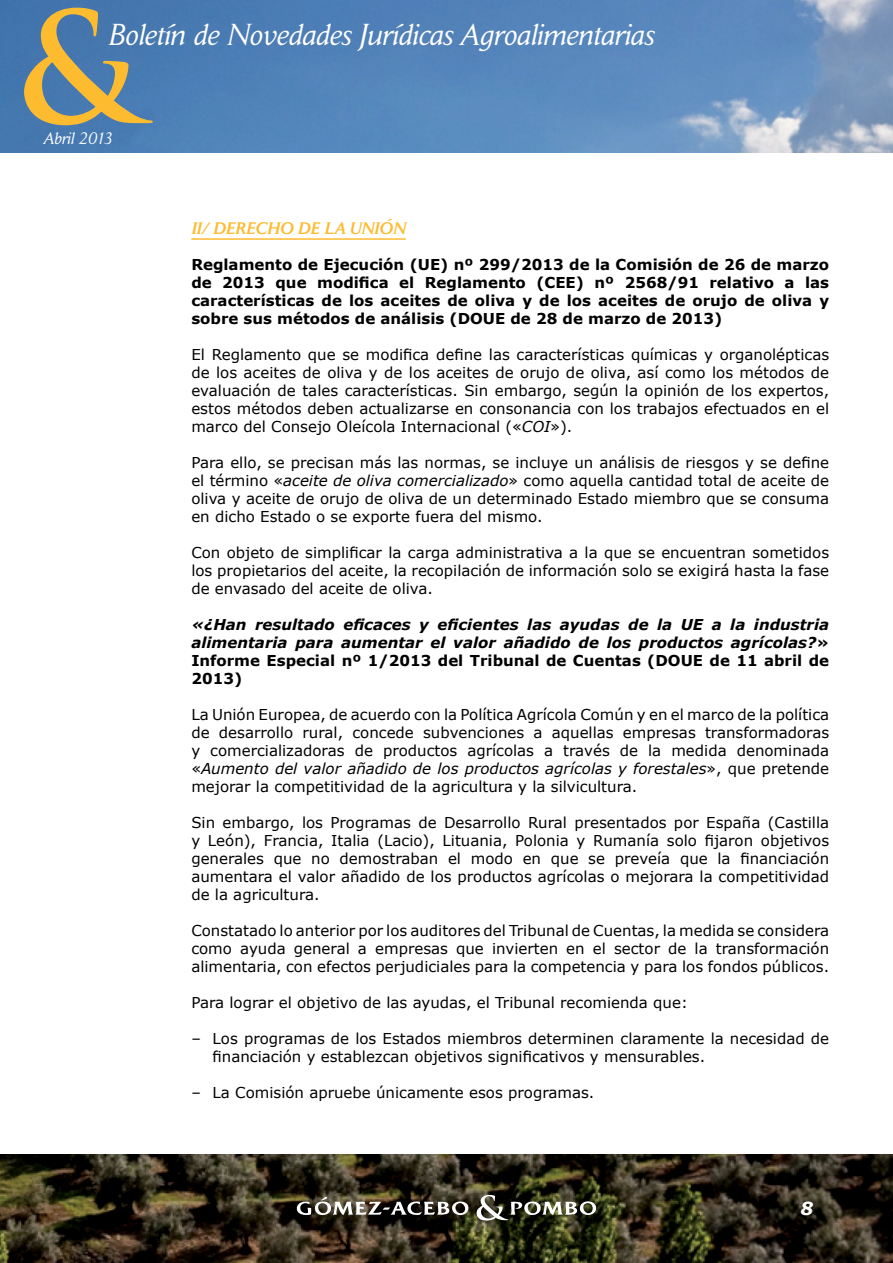
<style>
.page{position:relative;width:893px;height:1263px;background:#fff}
.page>*{position:absolute;margin:0;border:0;box-sizing:border-box;transform-origin:0 0}
.t1{font:700 150px "Trajan Pro";color:#fdbb30}
.t2{font:italic 30px "Daily News BQ";color:#fff}
.t3{font:italic 700 18px "Verdana";color:#fff}
.t4{font:italic 500 16.5px "Daily News BQ";color:#fdbb30}
.t5{font:italic 16.5px "Daily News BQ";color:#fff}
.t6{font:15px/18px "Verdana";color:#000;text-align:justify}
.t7{font:700 15px/18px "Verdana";color:#000;text-align:justify}
.t8{font:italic 700 15px/18px "Verdana";color:#000;text-align:justify}
.s1{font-style:italic}
.s2{font-style:normal}
</style>
<div class="page">
<img style="left:0;top:1154px;width:893px;height:109px">
<img style="left:0;top:0;width:893px;height:152px">
<img style="left:297px;top:1195px;width:299px;height:26px">
<hr style="left:191px;top:238px;width:215px;height:2px;background:#fdbb30">
<h1 class="t1" style="left:15px;top:-25px;width:126px">&amp;</h1>
<h2 class="t2" style="left:108px;top:17px;width:547px">Boletín de Novedades Jurídicas Agroalimentarias</h2>
<p class="t5" style="left:44px;top:129px;width:71px">Abril 2013</p>
<p class="t4" style="left:191px;top:218px;width:216px">II/ DERECHO DE LA UNIÓN</p>
<p class="t7" style="left:191px;top:255px;width:639px">Reglamento de Ejecución (UE) nº 299/2013 de la Comisión de 26 de marzo de 2013 que modifica el Reglamento (CEE) nº 2568/91 relativo a las características de los aceites de oliva y de los aceites de orujo de oliva y sobre sus métodos de análisis (DOUE de 28 de marzo de 2013)</p>
<p class="t6" style="left:191px;top:345px;width:639px">El Reglamento que se modifica define las características químicas y organolépticas de los aceites de oliva y de los aceites de orujo de oliva, así como los métodos de evaluación de tales características. Sin embargo, según la opinión de los expertos, estos métodos deben actualizarse en consonancia con los trabajos efectuados en el marco del Consejo Oleícola Internacional («<span class="s1">COI</span>»).</p>
<p class="t6" style="left:191px;top:453px;width:639px">Para ello, se precisan más las normas, se incluye un análisis de riesgos y se define el término «<span class="s1">aceite de oliva comercializado</span>» como aquella cantidad total de aceite de oliva y aceite de orujo de oliva de un determinado Estado miembro que se consuma en dicho Estado o se exporte fuera del mismo.</p>
<p class="t6" style="left:191px;top:543px;width:639px">Con objeto de simplificar la carga administrativa a la que se encuentran sometidos los propietarios del aceite, la recopilación de información solo se exigirá hasta la fase de envasado del aceite de oliva.</p>
<p class="t8" style="left:191px;top:615px;width:639px">«¿Han resultado eficaces y eficientes las ayudas de la UE a la industria alimentaria para aumentar el valor añadido de los productos agrícolas?<span class="s2">» Informe Especial nº 1/2013 del Tribunal de Cuentas (DOUE de 11 abril de 2013)</span></p>
<p class="t6" style="left:191px;top:705px;width:639px">La Unión Europea, de acuerdo con la Política Agrícola Común y en el marco de la política de desarrollo rural, concede subvenciones a aquellas empresas transformadoras y comercializadoras de productos agrícolas a través de la medida denominada «<span class="s1">Aumento del valor añadido de los productos agrícolas y forestales</span>», que pretende mejorar la competitividad de la agricultura y la silvicultura.</p>
<p class="t6" style="left:191px;top:813px;width:639px">Sin embargo, los Programas de Desarrollo Rural presentados por España (Castilla y León), Francia, Italia (Lacio), Lituania, Polonia y Rumanía solo fijaron objetivos generales que no demostraban el modo en que se preveía que la financiación aumentara el valor añadido de los productos agrícolas o mejorara la competitividad de la agricultura.</p>
<p class="t6" style="left:191px;top:921px;width:639px">Constatado lo anterior por los auditores del Tribunal de Cuentas, la medida se considera como ayuda general a empresas que invierten en el sector de la transformación alimentaria, con efectos perjudiciales para la competencia y para los fondos públicos.</p>
<p class="t6" style="left:191px;top:993px;width:498px">Para lograr el objetivo de las ayudas, el Tribunal recomienda que:</p>
<p class="t6" style="left:213px;top:1029px;width:618px;text-indent:-21px">‒ Los programas de los Estados miembros determinen claramente la necesidad de financiación y establezcan objetivos significativos y mensurables.</p>
<p class="t6" style="left:191px;top:1083px;width:404px">‒ La Comisión apruebe únicamente esos programas.</p>
<p class="t3" style="left:800px;top:1195px;width:14px">8</p>
</div>
